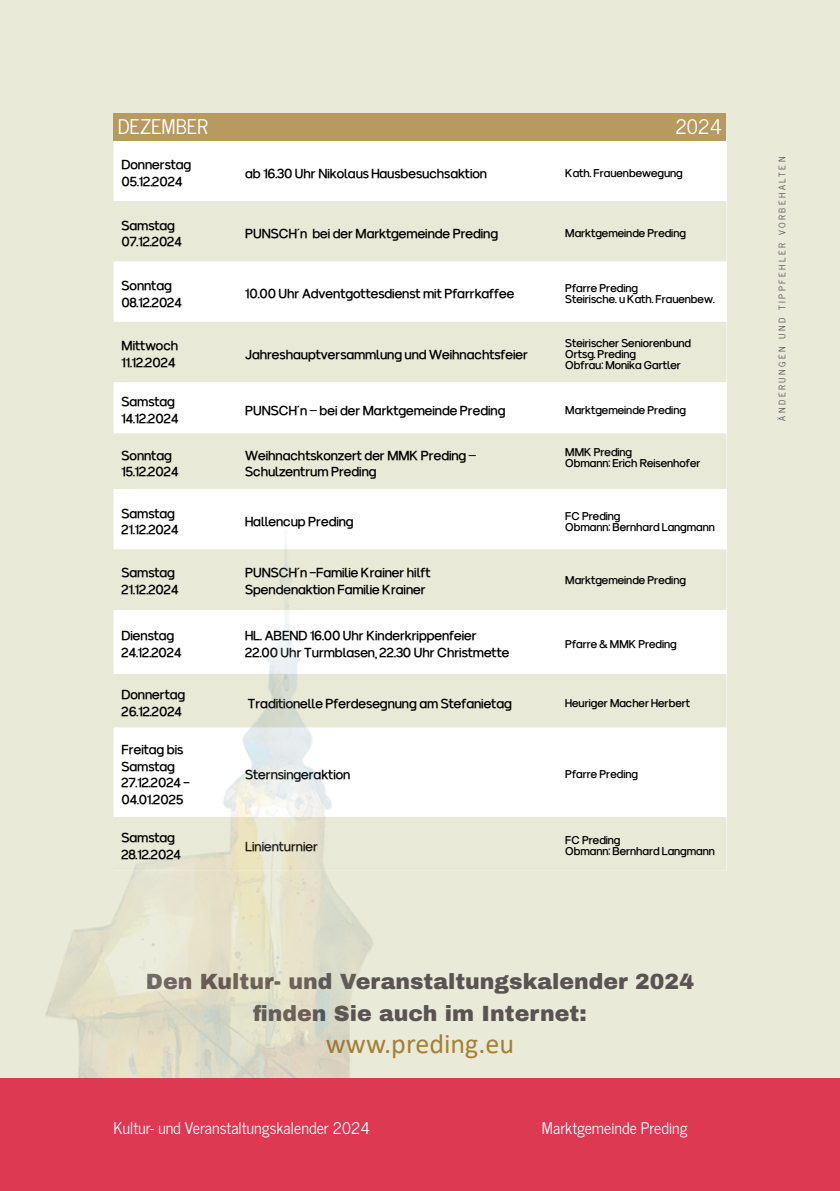
<style>
.page{position:relative;width:840px;height:1191px;background:#fff}
.page>*{position:absolute;margin:0;border:0;box-sizing:border-box;transform-origin:0 0}
.t1{font:28px "Calibri";color:#a58036}
.t2{font:900 22px "Archivo";color:#5a5253}
.t3{font:20px "News Cycle";color:#fff}
.t4{font:16px "News Cycle";color:#fff}
.t5{font:15.8px "News Cycle";color:#fff}
.t6{font:13px "Amberian Sans";color:#000}
.t7{font:11px "Amberian Sans";color:#000}
.t8{font:9px "News Cycle";letter-spacing:.28em;color:#5a5253}
.s1{font-family:"Arial"}
</style>
<div class="page">
<div style="left:0;top:0;width:839px;height:1191px;background:#e9ead8"></div>
<div style="left:0;top:1077px;width:839px;height:114px;background:#dd3953"></div>
<svg style="left:373px;top:610px;width:353px;height:207px;fill:#fff"></svg>
<div style="left:113px;top:141px;width:613px;height:408px;background:#fff"></div>
<svg style="left:113px;top:201px;width:613px;height:288px"></svg>
<div style="left:113px;top:113px;width:613px;height:28px;background:#b79a5f"></div>
<img style="left:45px;top:530px;width:328px;height:548px">
<p class="t3" style="left:118px;top:109px;width:92px">DEZEMBER</p>
<p class="t3" style="left:675px;top:110px;width:48px">2024</p>
<p class="t6" style="left:121px;top:158px;width:71px">Donnerstag</p>
<p class="t6" style="left:121px;top:175px;width:62px">05.12.2024</p>
<p class="t6" style="left:121px;top:219px;width:55px">Samstag</p>
<p class="t6" style="left:121px;top:236px;width:62px">07.12.2024</p>
<p class="t6" style="left:121px;top:279px;width:52px">Sonntag</p>
<p class="t6" style="left:121px;top:296px;width:62px">08.12.2024</p>
<p class="t6" style="left:121px;top:340px;width:58px">Mittwoch</p>
<p class="t6" style="left:121px;top:356px;width:55px">11.12.2024</p>
<p class="t6" style="left:121px;top:395px;width:55px">Samstag</p>
<p class="t6" style="left:121px;top:412px;width:58px">14.12.2024</p>
<p class="t6" style="left:121px;top:449px;width:52px">Sonntag</p>
<p class="t6" style="left:121px;top:465px;width:58px">15.12.2024</p>
<p class="t6" style="left:121px;top:507px;width:55px">Samstag</p>
<p class="t6" style="left:121px;top:523px;width:58px">21.12.2024</p>
<p class="t6" style="left:121px;top:566px;width:55px">Samstag</p>
<p class="t6" style="left:121px;top:583px;width:58px">21.12.2024</p>
<p class="t6" style="left:121px;top:629px;width:54px">Dienstag</p>
<p class="t6" style="left:121px;top:646px;width:61px">24.12.2024</p>
<p class="t6" style="left:121px;top:688px;width:65px">Donnertag</p>
<p class="t6" style="left:121px;top:705px;width:62px">26.12.2024</p>
<p class="t6" style="left:121px;top:743px;width:63px">Freitag bis</p>
<p class="t6" style="left:121px;top:760px;width:55px">Samstag</p>
<p class="t6" style="left:121px;top:776px;width:70px">27.12.2024 -</p>
<p class="t6" style="left:121px;top:793px;width:63px">04.01.2025</p>
<p class="t6" style="left:121px;top:831px;width:55px">Samstag</p>
<p class="t6" style="left:121px;top:848px;width:61px">28.12.2024</p>
<p class="t6" style="left:245px;top:167px;width:243px">ab 16.30 Uhr Nikolaus Hausbesuchsaktion</p>
<p class="t7" style="left:565px;top:167px;width:119px">Kath. Frauenbewegung</p>
<p class="t6" style="left:245px;top:227px;width:254px">PUNSCH´n bei der Marktgemeinde Preding</p>
<p class="t7" style="left:565px;top:228px;width:122px">Marktgemeinde Preding</p>
<p class="t6" style="left:245px;top:288px;width:270px">10.00 Uhr Adventgottesdienst mit Pfarrkaffee</p>
<p class="t7" style="left:565px;top:283px;width:74px">Pfarre Preding</p>
<p class="t7" style="left:565px;top:294px;width:151px">Steirische. u Kath. Frauenbew.</p>
<p class="t6" style="left:245px;top:348px;width:284px">Jahreshauptversammlung und Weihnachtsfeier</p>
<p class="t7" style="left:565px;top:338px;width:127px">Steirischer Seniorenbund</p>
<p class="t7" style="left:565px;top:349px;width:72px">Ortsg. Preding</p>
<p class="t7" style="left:565px;top:360px;width:117px">Obfrau: Monika Gartler</p>
<p class="t6" style="left:245px;top:404px;width:261px">PUNSCH´n <span class="s1">–</span> bei der Marktgemeinde Preding</p>
<p class="t7" style="left:565px;top:404px;width:122px">Marktgemeinde Preding</p>
<p class="t6" style="left:245px;top:449px;width:232px">Weihnachtskonzert der MMK Preding <span class="s1">–</span></p>
<p class="t6" style="left:245px;top:465px;width:133px">Schulzentrum Preding</p>
<p class="t6" style="left:245px;top:515px;width:110px">Hallencup Preding</p>
<p class="t6" style="left:245px;top:566px;width:187px">PUNSCH´n -Familie Krainer hilft</p>
<p class="t6" style="left:245px;top:583px;width:182px">Spendenaktion Familie Krainer</p>
<p class="t6" style="left:245px;top:629px;width:233px">HL. ABEND 16.00 Uhr Kinderkrippenfeier</p>
<p class="t6" style="left:245px;top:646px;width:265px">22.00 Uhr Turmblasen, 22.30 Uhr Christmette</p>
<p class="t7" style="left:565px;top:447px;width:68px">MMK Preding</p>
<p class="t7" style="left:565px;top:458px;width:137px">Obmann: Erich Reisenhofer</p>
<p class="t7" style="left:565px;top:510px;width:57px">FC Preding</p>
<p class="t7" style="left:565px;top:521px;width:151px">Obmann: Bernhard Langmann</p>
<p class="t7" style="left:565px;top:575px;width:122px">Marktgemeinde Preding</p>
<p class="t7" style="left:565px;top:638px;width:113px">Pfarre &amp; MMK Preding</p>
<p class="t6" style="left:247px;top:697px;width:265px">Traditionelle Pferdesegnung am Stefanietag</p>
<p class="t7" style="left:565px;top:697px;width:126px">Heuriger Macher Herbert</p>
<p class="t6" style="left:245px;top:768px;width:107px">Sternsingeraktion</p>
<p class="t7" style="left:565px;top:769px;width:74px">Pfarre Preding</p>
<p class="t6" style="left:245px;top:840px;width:74px">Linienturnier</p>
<p class="t7" style="left:565px;top:835px;width:57px">FC Preding</p>
<p class="t7" style="left:565px;top:846px;width:151px">Obmann: Bernhard Langmann</p>
<p class="t2" style="left:146px;top:972px;width:549px">Den Kultur- und Veranstaltungskalender 2024</p>
<p class="t2" style="left:253px;top:1004px;width:335px">finden Sie auch im Internet:</p>
<p class="t1" style="left:325px;top:1031px;width:190px">www.preding.eu</p>
<p class="t4" style="left:113px;top:1114px;width:258px">Kultur- und Veranstaltungskalender 2024</p>
<p class="t5" style="left:541px;top:1114px;width:147px">Marktgemeinde Preding</p>
<p class="t8" style="left:774px;top:421px;width:265px;rotate:-90deg">ÄNDERUNGEN UND TIPPFEHLER VORBEHALTEN</p>
</div>
